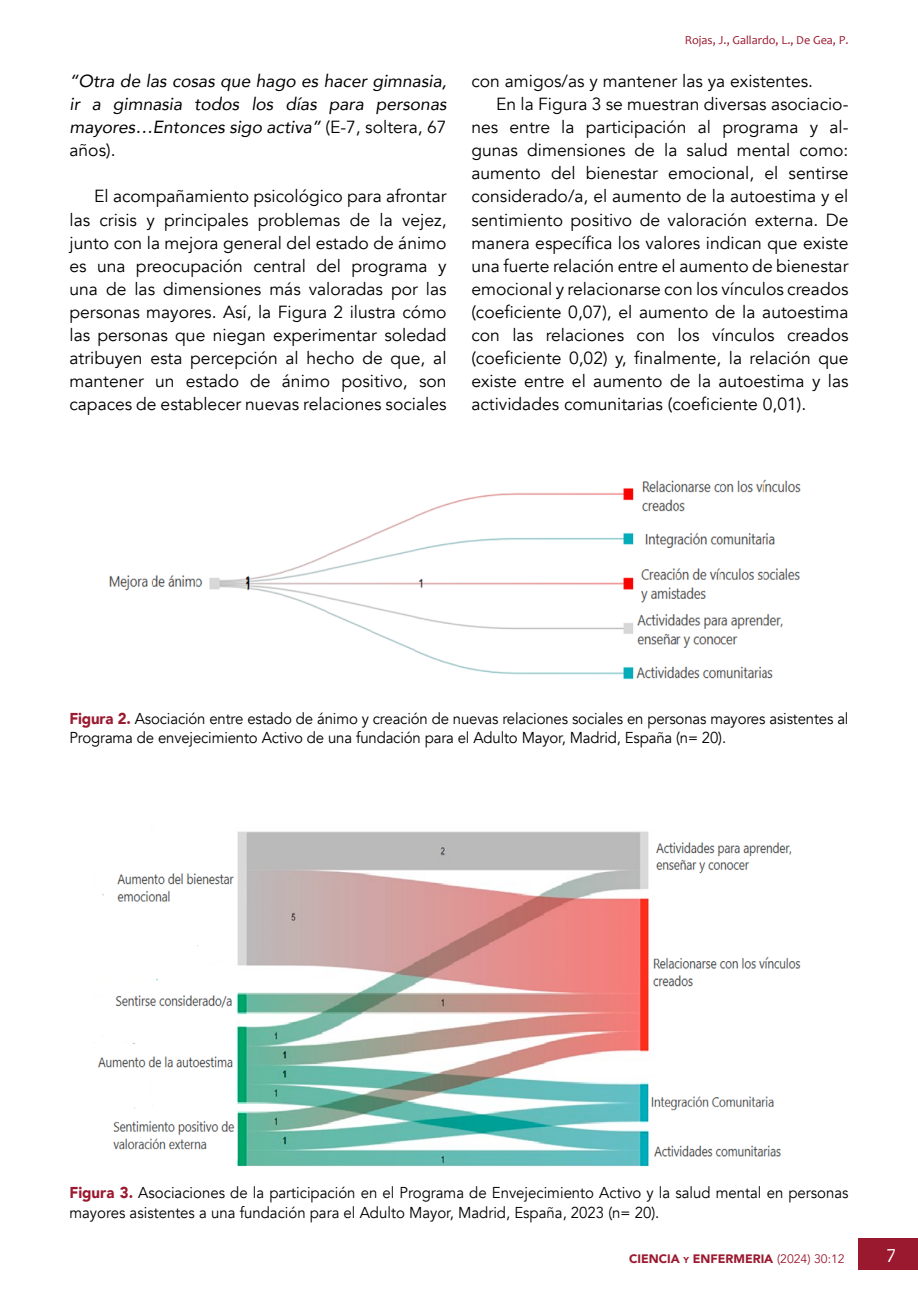
<style>
.page{position:relative;width:918px;height:1290px;background:#fff}
.page>*{position:absolute;margin:0;border:0;box-sizing:border-box;transform-origin:0 0}
.t1{font:19.25px "Candara";color:#fff}
.t2{font:17.5px/23.1px "Avenir";color:#000;text-align:justify}
.t3{font:italic 17.5px/23.1px "Avenir";color:#000;text-align:justify}
.t4{font:15.75px/19.2px "Avenir";letter-spacing:-.01em;color:#000;scale:.95 1}
.t5{font:900 12.25px "Avenir";color:#9b192f}
.t6{font:12.25px "Candara";color:#9b192f}
.s1{font-style:normal}
.s2{font-weight:900;color:#9b192f}
.s3{font-size:8.58px}
.s4{font-weight:400}
</style>
<div class="page">
<div style="left:858px;top:1238px;width:60px;height:31px;background:#9b192f"></div>
<img style="left:109px;top:479px;width:692px;height:201px">
<img style="left:97px;top:831px;width:704px;height:336px">
<p class="t3" style="left:69px;top:69px;width:379px">“Otra de las cosas que hago es hacer gimnasia, ir a gimnasia todos los días para personas mayores…Entonces sigo activa” <span class="s1">(E-7, soltera, 67 años).</span></p>
<p class="t2" style="left:69px;top:185px;width:379px;text-indent:25px">El acompañamiento psicológico para afrontar las crisis y principales problemas de la vejez, junto con la mejora general del estado de ánimo es una preocupación central del programa y una de las dimensiones más valoradas por las personas mayores. Así, la Figura 2 ilustra cómo las personas que niegan experimentar soledad atribuyen esta percepción al hecho de que, al mantener un estado de ánimo positivo, son capaces de establecer nuevas relaciones sociales</p>
<p class="t6" style="left:684px;top:32px;width:165px">Rojas, J., Gallardo, L., De Gea, P.</p>
<p class="t2" style="left:471px;top:70px;width:343px">con amigos/as y mantener las ya existentes.</p>
<p class="t2" style="left:496px;top:93px;width:354px">En la Figura 3 se muestran diversas asociacio-</p>
<p class="t2" style="left:471px;top:116px;width:379px">nes entre la participación al programa y al-</p>
<p class="t2" style="left:471px;top:139px;width:379px">gunas dimensiones de la salud mental como:</p>
<p class="t2" style="left:471px;top:162px;width:379px">aumento del bienestar emocional, el sentirse</p>
<p class="t2" style="left:471px;top:185px;width:378px">considerado/a, el aumento de la autoestima y el</p>
<p class="t2" style="left:471px;top:208px;width:379px">sentimiento positivo de valoración externa. De</p>
<p class="t2" style="left:471px;top:231px;width:379px">manera específica los valores indican que existe</p>
<p class="t2" style="left:471px;top:254px;width:379px">una fuerte relación entre el aumento de bienestar</p>
<p class="t2" style="left:471px;top:278px;width:379px">emocional y relacionarse con los vínculos creados</p>
<p class="t2" style="left:471px;top:301px;width:379px">(coeficiente 0,07), el aumento de la autoestima</p>
<p class="t2" style="left:471px;top:324px;width:378px">con las relaciones con los vínculos creados</p>
<p class="t2" style="left:471px;top:347px;width:379px">(coeficiente 0,02) y, finalmente, la relación que</p>
<p class="t2" style="left:471px;top:370px;width:379px">existe entre el aumento de la autoestima y las</p>
<p class="t2" style="left:471px;top:393px;width:336px">actividades comunitarias (coeficiente 0,01).</p>
<p class="t4" style="left:69px;top:709px;width:821px"><span class="s2">Figura 2.</span> Asociación entre estado de ánimo y creación de nuevas relaciones sociales en personas mayores asistentes al<br>Programa de envejecimiento Activo de una fundación para el Adulto Mayor, Madrid, España (n= 20).</p>
<p class="t4" style="left:69px;top:1183px;width:821px"><span class="s2">Figura 3.</span> Asociaciones de la participación en el Programa de Envejecimiento Activo y la salud mental en personas mayores asistentes a una fundación para el Adulto Mayor, Madrid, España, 2023 (n= 20).</p>
<p class="t5" style="left:629px;top:1248px;width:217px">CIENCIA <span class="s3">y</span> ENFERMERIA <span class="s4">(2024) 30:12</span></p>
<p class="t1" style="left:887px;top:1240px;width:11px">7</p>
</div>
